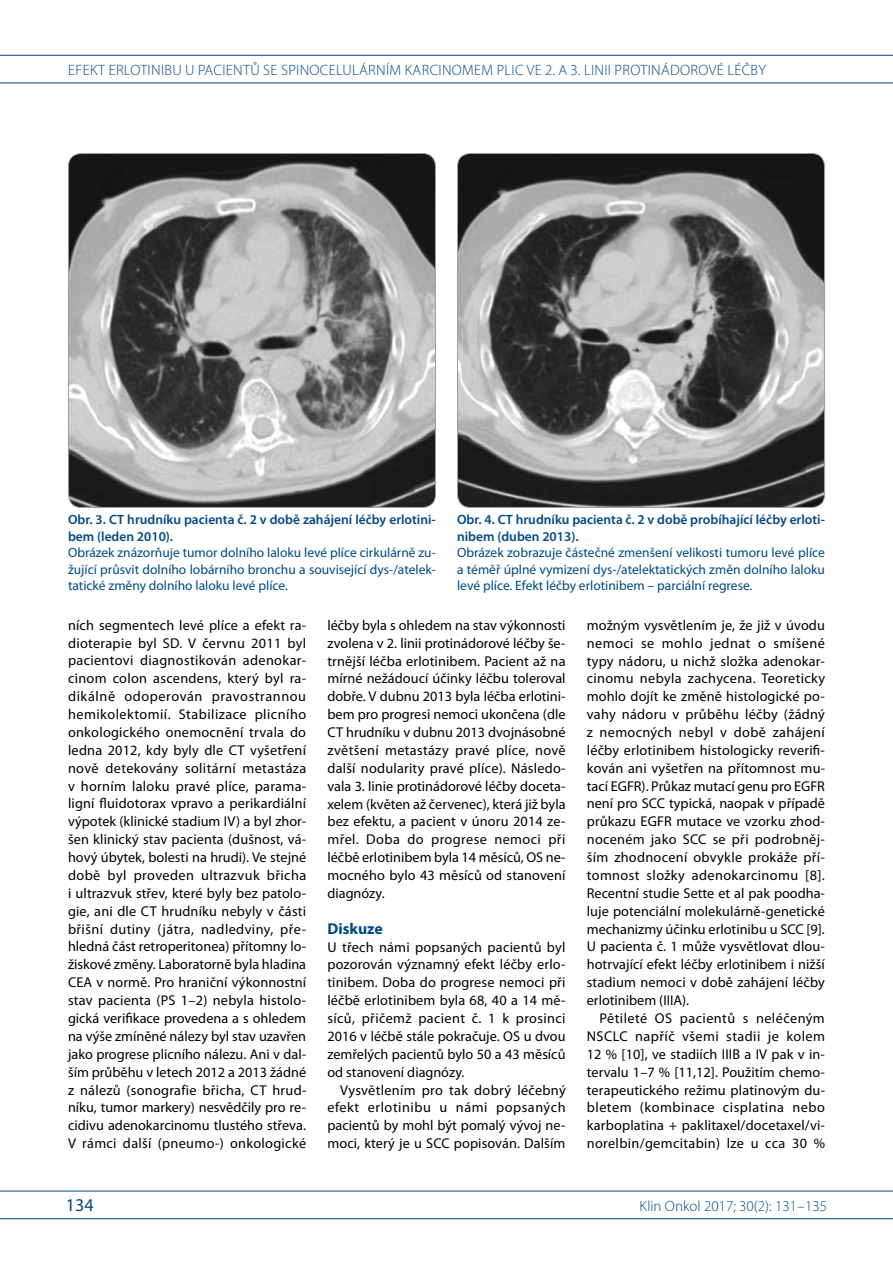
<style>
.page{position:relative;width:893px;height:1263px;background:#fff}
.page>*{position:absolute;margin:0;border:0;box-sizing:border-box;transform-origin:0 0}
.t1{font:18px "Myriad Pro";color:#004985}
.t2{font:700 15.75px "Myriad Pro";color:#004985}
.t3{font:300 15px "Myriad Pro";letter-spacing:.02em;color:#004985}
.t4{font:300 15px "Myriad Pro";color:#004985}
.t5{font:14.25px/17.9px "Myriad Pro";letter-spacing:.005em;color:#000;text-align:justify}
.t6{font:13.5px/16.5px "Myriad Pro";color:#004985;text-align:justify}
.t7{font:600 13.5px/16.5px "Myriad Pro";color:#004985}
</style>
<div class="page">
<hr style="left:0;top:55px;width:893px;height:1px;background:#004985">
<hr style="left:0;top:83px;width:893px;height:1px;background:#004985">
<hr style="left:0;top:1191px;width:893px;height:1px;background:#004985">
<hr style="left:0;top:1218px;width:893px;height:1px;background:#004985">
<img style="left:68px;top:153px;width:367px;height:354px">
<div style="left:68px;top:153px;width:368px;height:355px;border:1px solid #9c9e9f;border-radius:13px"></div>
<img style="left:457px;top:153px;width:368px;height:354px">
<div style="left:457px;top:153px;width:368px;height:355px;border:1px solid #9c9e9f;border-radius:13px"></div>
<p class="t3" style="left:68px;top:61px;width:699px">EFEKT ERLOTINIBU U PACIENTŮ SE SPINOCELULÁRNÍM KARCINOMEM PLIC VE 2. A 3. LINII PROTINÁDOROVÉ LÉČBY</p>
<p class="t7" style="left:68px;top:511px;width:369px">Obr. 3. CT hrudníku pacienta č. 2 v době zahájení léčby erlotini&shy;bem (leden 2010).</p>
<p class="t6" style="left:68px;top:544px;width:369px">Obrázek znázorňuje tumor dolního laloku levé plíce cirkulárně zu&shy;žující průsvit dolního lobárního bronchu a související dys-/atelek&shy;tatické změny dolního laloku levé plíce.</p>
<p class="t7" style="left:457px;top:511px;width:369px">Obr. 4. CT hrudníku pacienta č. 2 v době probíhající léčby erloti&shy;nibem (duben 2013).</p>
<p class="t6" style="left:457px;top:544px;width:369px">Obrázek zobrazuje částečné zmenšení velikosti tumoru levé plíce a téměř úplné vymizení dys-/atelektatických změn dolního laloku levé plíce. Efekt léčby erlotinibem – parciální regrese.</p>
<p class="t5" style="left:68px;top:616px;width:240px">ních segmentech levé plíce a efekt ra&shy;dioterapie byl SD. V červnu 2011 byl pacientovi diagnostikován adenokar&shy;cinom colon ascendens, který byl ra&shy;dikálně odoperován pravostrannou hemikolektomií. Stabilizace plicního onkologického onemocnění trvala do ledna 2012, kdy byly dle CT vyšetření nově detekovány solitární metastáza v horním laloku pravé plíce, parama&shy;ligní fluidotorax vpravo a perikardiální výpotek (klinické stadium IV) a byl zhor&shy;šen klinický stav pacienta (dušnost, vá&shy;hový úbytek, bolesti na hrudi). Ve stejné době byl proveden ultrazvuk břicha i ultrazvuk střev, které byly bez patolo&shy;gie, ani dle CT hrudníku nebyly v části břišní dutiny (játra, nadledviny, pře&shy;hledná část retroperitonea) přítomny lo&shy;žiskové změny. Laboratorně byla hladina CEA v normě. Pro hraniční výkonnostní stav pacienta (PS 1–2) nebyla histolo&shy;gická verifikace provedena a s ohledem na výše zmíněné nálezy byl stav uzavřen jako progrese plicního nálezu. Ani v dal&shy;ším průběhu v letech 2012 a 2013 žádné z nálezů (sonografie břicha, CT hrud&shy;níku, tumor markery) nesvědčily pro re&shy;cidivu adenokarcinomu tlustého střeva.<br>V rámci další (pneumo-) onkologické</p>
<p class="t1" style="left:66px;top:1194px;width:29px">134</p>
<p class="t5" style="left:327px;top:616px;width:240px">léčby byla s ohledem na stav výkonnosti zvolena v 2. linii protinádorové léčby še&shy;trnější léčba erlotinibem. Pacient až na mírné nežádoucí účinky léčbu toleroval dobře. V dubnu 2013 byla léčba erlotini&shy;bem pro progresi nemoci ukončena (dle CT hrudníku v dubnu 2013 dvojnásobné zvětšení metastázy pravé plíce, nově další nodularity pravé plíce). Následo&shy;vala 3. linie protinádorové léčby doceta&shy;xelem (květen až červenec), která již byla bez efektu, a pacient v únoru 2014 ze&shy;mřel. Doba do progrese nemoci při léčbě erlotinibem byla 14 měsíců, OS ne&shy;mocného bylo 43 měsíců od stanovení diagnózy.</p>
<p class="t2" style="left:327px;top:918px;width:57px">Diskuze</p>
<p class="t5" style="left:327px;top:937px;width:240px">U třech námi popsaných pacientů byl pozorován významný efekt léčby erlo&shy;tinibem. Doba do progrese nemoci při léčbě erlotinibem byla 68, 40 a 14 mě&shy;síců, přičemž pacient č. 1 k prosinci 2016 v léčbě stále pokračuje. OS u dvou zemřelých pacientů bylo 50 a 43 měsíců od stanovení diagnózy.</p>
<p class="t5" style="left:327px;top:1080px;width:240px;text-indent:13px">Vysvětlením pro tak dobrý léčebný efekt erlotinibu u námi popsaných pacientů by mohl být pomalý vývoj ne&shy;moci, který je u SCC popisován. Dalším</p>
<p class="t5" style="left:587px;top:616px;width:240px">možným vysvětlením je, že již v úvodu nemoci se mohlo jednat o smíšené typy nádoru, u nichž složka adenokar&shy;cinomu nebyla zachycena. Teoreticky mohlo dojít ke změně histologické po&shy;vahy nádoru v průběhu léčby (žádný z nemocných nebyl v době zahájení léčby erlotinibem histologicky reverifi&shy;kován ani vyšetřen na přítomnost mu&shy;tací EGFR). Průkaz mutací genu pro EGFR není pro SCC typická, naopak v případě průkazu EGFR mutace ve vzorku zhod&shy;noceném jako SCC se při podrobněj&shy;ším zhodnocení obvykle prokáže pří&shy;tomnost složky adenokarcinomu [8].<br>Recentní studie Sette et al pak poodha&shy;luje potenciální molekulárně-genetické mechanizmy účinku erlotinibu u SCC [9].<br>U pacienta č. 1 může vysvětlovat dlou&shy;hotrvající efekt léčby erlotinibem i nižší stadium nemoci v době zahájení léčby erlotinibem (IIIA).</p>
<p class="t5" style="left:587px;top:1009px;width:240px;text-indent:13px">Pětileté OS pacientů s neléčeným NSCLC napříč všemi stadii je kolem 12 % [10], ve stadiích IIIB a IV pak v in&shy;tervalu 1–7 % [11,12]. Použitím chemo&shy;terapeutického režimu platinovým du&shy;bletem (kombinace cisplatina nebo karboplatina + paklitaxel/docetaxel/vi&shy;norelbin/gemcitabin) lze u cca 30 %</p>
<p class="t4" style="left:640px;top:1197px;width:189px">KLIN ONKOL 2017; 30(2): 131–135</p>
</div>
